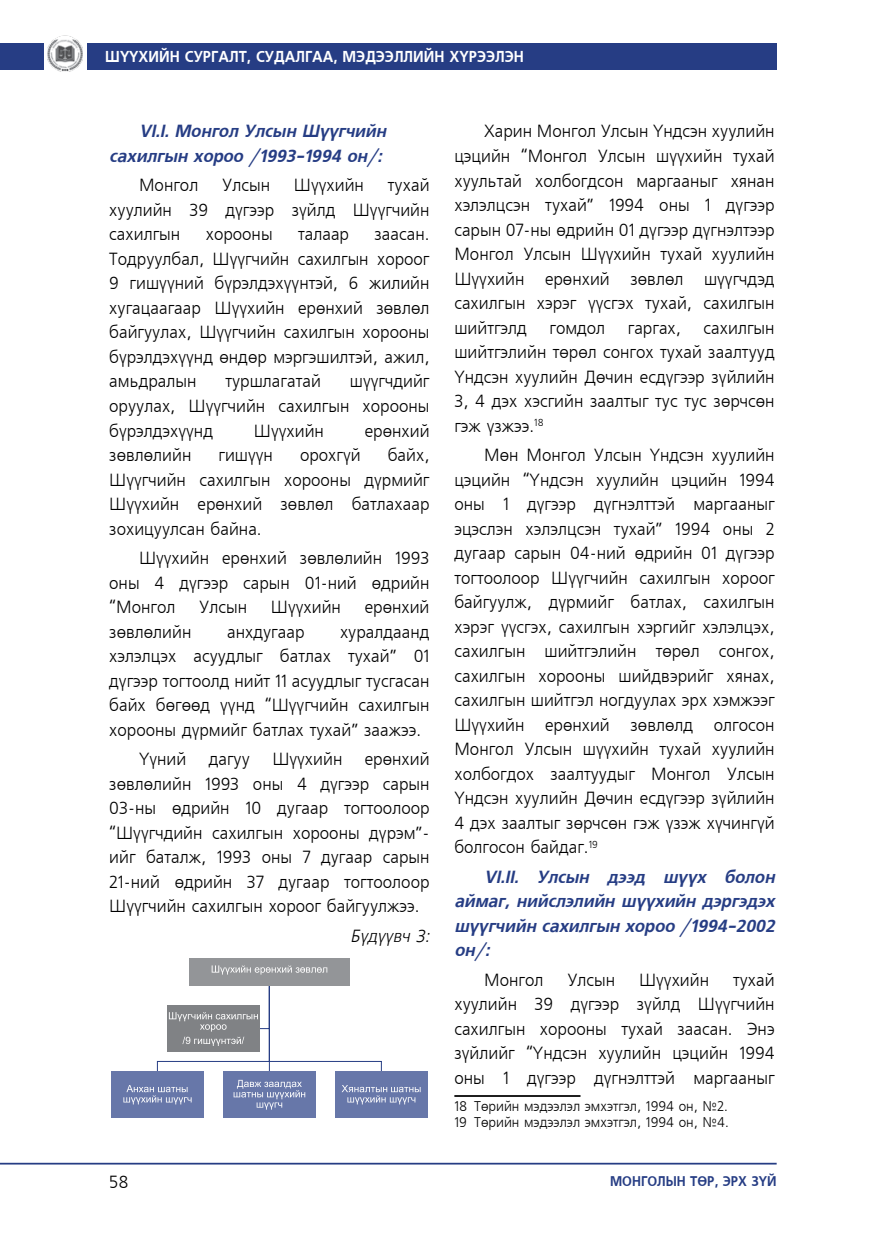
<style>
.page{position:relative;width:874px;height:1241px;background:#fff}
.page>*{position:absolute;margin:0;border:0;box-sizing:border-box;transform-origin:0 0}
.t1{font:17.5px/24.5px "Mogul Freeset";color:#000;text-align:justify;scale:.95 1}
.t2{font:italic 700 17.5px/24.5px "Mogul Freeset";color:#263d84;text-align:right;scale:.95 1}
.t3{font:italic 17.5px "Mogul Freeset";color:#000;scale:.95 1}
.t4{font:700 15.75px "Mogul Freeset";color:#fff;scale:.9 1}
.t5{font:14px/15.4px "Mogul Freeset";color:#000;scale:.95 1}
.t6{font:700 14px "Mogul Freeset";color:#263d84;scale:.9 1}
</style>
<div class="page">
<div style="left:87px;top:43px;width:689px;height:27px;background:#263d84"></div>
<div style="left:0;top:43px;width:44px;height:27px;background:#263d84"></div>
<hr style="left:0;top:1162px;width:776px;height:2px;background:#263d84">
<img style="left:48px;top:36px;width:35px;height:35px">
<div style="left:189px;top:958px;width:160px;height:27px;background:#939598"></div>
<svg style="left:211px;top:965px;width:116px;height:9px"></svg>
<div style="left:111px;top:1070px;width:92px;height:47px;background:#6777a9"></div>
<svg style="left:123px;top:1085px;width:68px;height:19px"></svg>
<div style="left:223px;top:1070px;width:92px;height:47px;background:#6777a9"></div>
<svg style="left:233px;top:1079px;width:72px;height:30px"></svg>
<div style="left:335px;top:1070px;width:92px;height:47px;background:#6777a9"></div>
<svg style="left:342px;top:1085px;width:78px;height:19px"></svg>
<svg style="left:156px;top:984px;width:226px;height:87px"></svg>
<hr style="left:454px;top:1094px;width:126px;height:2px;background:#000">
<p class="t4" style="left:105px;top:48px;width:466px">ШҮҮХИЙН СУРГАЛТ, СУДАЛГАА, МЭДЭЭЛЛИЙН ХҮРЭЭЛЭН</p>
<p class="t2" style="left:109px;top:120px;width:293px">VI.I. Монгол Улсын Шүүгчийн сахилгын хороо /1993-1994 он/:</p>
<p class="t1" style="left:139px;top:174px;width:64px">Монгол</p>
<p class="t1" style="left:222px;top:174px;width:52px">Улсын</p>
<p class="t1" style="left:294px;top:174px;width:75px">Шүүхийн</p>
<p class="t1" style="left:109px;top:174px;width:338px;text-indent:278px">тухай хуулийн 39 дүгээр зүйлд Шүүгчийн сахилгын</p>
<p class="t1" style="left:109px;top:223px;width:338px;text-indent:265px">заасан.<br>Тодруулбал, Шүүгчийн сахилгын хороог 9 гишүүний бүрэлдэхүүнтэй, 6 жилийн хугацаагаар Шүүхийн ерөнхий зөвлөл байгуулах, Шүүгчийн сахилгын хорооны бүрэлдэхүүнд өндөр мэргэшилтэй, ажил, амьдралын</p>
<p class="t1" style="left:205px;top:223px;width:72px">хорооны</p>
<p class="t1" style="left:298px;top:223px;width:55px">талаар</p>
<p class="t1" style="left:109px;top:370px;width:338px;text-indent:240px">шүүгчдийг оруулах, Шүүгчийн сахилгын хорооны бүрэлдэхүүнд</p>
<p class="t1" style="left:225px;top:370px;width:102px">туршлагатай</p>
<p class="t1" style="left:254px;top:419px;width:75px">Шүүхийн</p>
<p class="t1" style="left:364px;top:419px;width:70px">ерөнхий</p>
<p class="t1" style="left:109px;top:443px;width:338px;text-indent:278px">байх, Шүүгчийн сахилгын хорооны дүрмийг Шүүхийн ерөнхий зөвлөл батлахаар зохицуулсан байна.</p>
<p class="t1" style="left:109px;top:546px;width:338px;text-indent:30px">Шүүхийн ерөнхий зөвлөлийн 1993 оны 4 дүгээр сарын 01-ний өдрийн “Монгол</p>
<p class="t1" style="left:109px;top:443px;width:88px">зөвлөлийн</p>
<p class="t1" style="left:218px;top:443px;width:59px">гишүүн</p>
<p class="t1" style="left:300px;top:443px;width:65px">орохгүй</p>
<p class="t1" style="left:199px;top:595px;width:52px">Улсын</p>
<p class="t1" style="left:271px;top:595px;width:75px">Шүүхийн</p>
<p class="t1" style="left:364px;top:595px;width:70px">ерөнхий</p>
<p class="t1" style="left:109px;top:620px;width:88px">зөвлөлийн</p>
<p class="t1" style="left:227px;top:620px;width:83px">анхдугаар</p>
<p class="t1" style="left:109px;top:620px;width:338px;text-indent:231px">хуралдаанд хэлэлцэх асуудлыг батлах тухай” 01 дүгээр тогтоолд нийт 11 асуудлыг тусгасан байх бөгөөд үүнд “Шүүгчийн сахилгын хорооны дүрмийг батлах тухай” заажээ.</p>
<p class="t1" style="left:139px;top:747px;width:51px">Үүний</p>
<p class="t1" style="left:209px;top:747px;width:45px">дагуу</p>
<p class="t1" style="left:272px;top:747px;width:75px">Шүүхийн</p>
<p class="t1" style="left:109px;top:747px;width:338px;text-indent:255px">ерөнхий зөвлөлийн 1993 оны 4 дүгээр сарын 03-ны өдрийн 10 дугаар тогтоолоор “Шүүгчдийн сахилгын хорооны дүрэм”- ийг баталж, 1993 оны 7 дугаар сарын 21-ний өдрийн 37 дугаар тогтоолоор Шүүгчийн сахилгын хороог байгуулжээ.</p>
<p class="t3" style="left:350px;top:926px;width:85px">Бүдүүвч 3:</p>
<p class="t1" style="left:454px;top:120px;width:338px;text-indent:30px">Харин Монгол Улсын Үндсэн хуулийн цэцийн “Монгол Улсын шүүхийн тухай хуультай холбогдсон маргааныг хянан хэлэлцсэн тухай” 1994 оны 1 дүгээр сарын 07-ны өдрийн 01 дүгээр дүгнэлтээр Монгол Улсын Шүүхийн тухай хуулийн Шүүхийн ерөнхий зөвлөл шүүгчдэд сахилгын хэрэг үүсгэх тухай, сахилгын шийтгэлд</p>
<p class="t1" style="left:454px;top:316px;width:338px;text-indent:249px">сахилгын шийтгэлийн төрөл сонгох тухай заалтууд Үндсэн хуулийн Дөчин есдүгээр зүйлийн 3, 4 дэх хэсгийн заалтыг тус тус зөрчсөн гэж үзжээ.<sup>18</sup></p>
<p class="t1" style="left:454px;top:443px;width:338px;text-indent:30px">Мөн Монгол Улсын Үндсэн хуулийн цэцийн “Үндсэн хуулийн цэцийн 1994 оны 1 дүгээр дүгнэлттэй маргааныг эцэслэн хэлэлцсэн тухай” 1994 оны 2 дугаар сарын 04-ний өдрийн 01 дүгээр тогтоолоор Шүүгчийн сахилгын хороог байгуулж, дүрмийг батлах, сахилгын хэрэг үүсгэх, сахилгын хэргийг хэлэлцэх, сахилгын шийтгэлийн төрөл сонгох, сахилгын хорооны шийдвэрийг хянах, сахилгын шийтгэл ногдуулах эрх хэмжээг Шүүхийн ерөнхий зөвлөлд олгосон Монгол Улсын шүүхийн тухай хуулийн холбогдох заалтуудыг Монгол Улсын Үндсэн хуулийн Дөчин есдүгээр зүйлийн 4 дэх заалтыг зөрчсөн гэж үзэж хүчингүй болгосон байдаг.<sup>19</sup></p>
<p class="t2" style="left:454px;top:865px;width:338px;text-align:justify;text-indent:30px">VI.II. Улсын дээд шүүх болон аймаг, нийслэлийн шүүхийн дэргэдэх шүүгчийн сахилгын хороо /1994-2002 он/:</p>
<p class="t1" style="left:484px;top:968px;width:64px">Монгол</p>
<p class="t1" style="left:567px;top:968px;width:52px">Улсын</p>
<p class="t1" style="left:638px;top:968px;width:75px">Шүүхийн</p>
<p class="t1" style="left:549px;top:316px;width:60px">гомдол</p>
<p class="t1" style="left:627px;top:316px;width:58px">гаргах,</p>
<p class="t1" style="left:454px;top:968px;width:338px;text-indent:278px">тухай хуулийн 39 дүгээр зүйлд Шүүгчийн сахилгын хорооны тухай заасан. Энэ зүйлийг “Үндсэн хуулийн цэцийн 1994 оны 1 дүгээр дүгнэлттэй маргааныг</p>
<p class="t5" style="left:454px;top:1099px;width:290px">18 Төрийн мэдээлэл эмхэтгэл, 1994 он, №2.<br>19 Төрийн мэдээлэл эмхэтгэл, 1994 он, №4.</p>
<p class="t1" style="left:109px;top:1170px;width:22px">58</p>
<p class="t6" style="left:609px;top:1172px;width:186px">МОНГОЛЫН ТӨР, ЭРХ ЗҮЙ</p>
</div>
